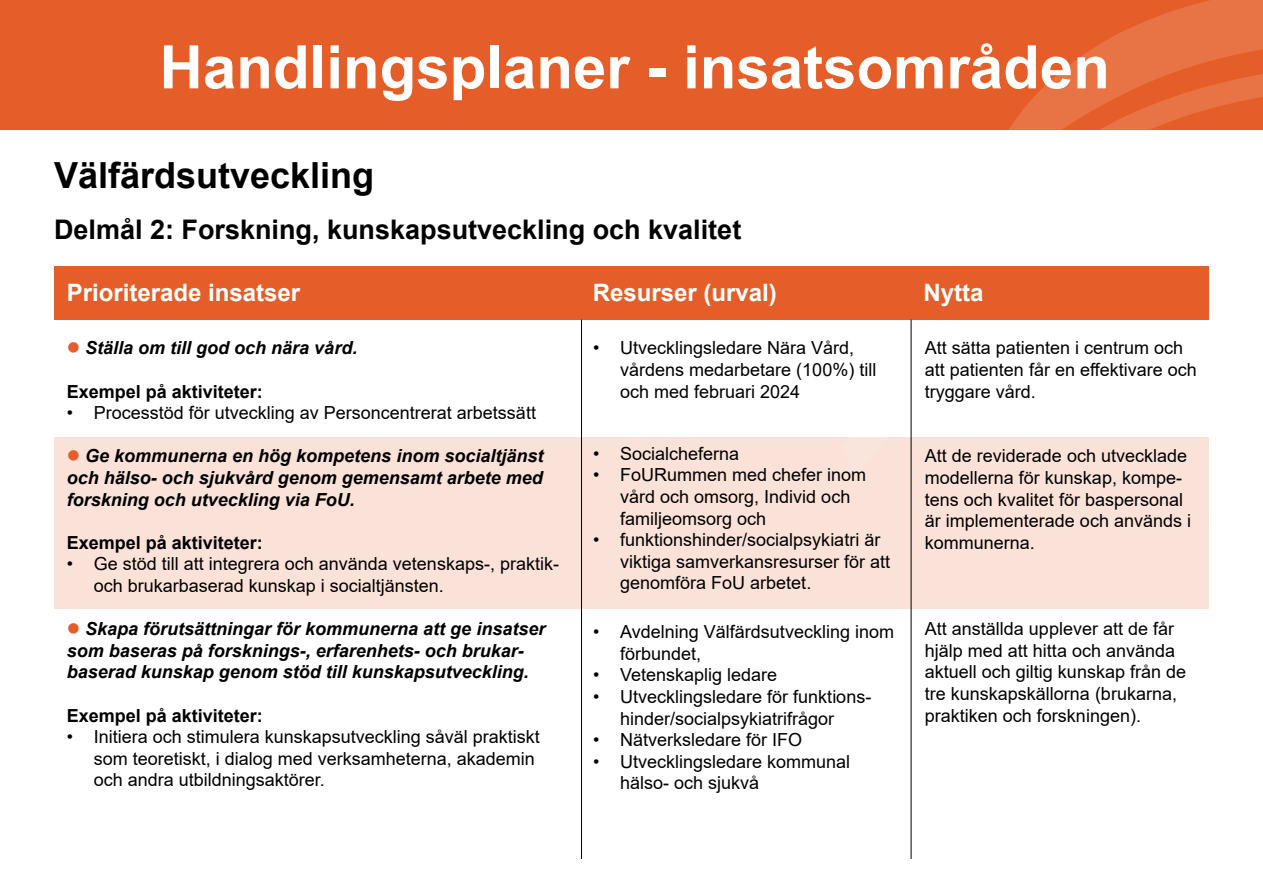
<style>
.page{position:relative;width:1263px;height:893px;background:#fff}
.page>*{position:absolute;margin:0;border:0;box-sizing:border-box;transform-origin:0 0}
.t1{font:700 60px "Arial";color:#fff}
.t2{font:700 36px "Arial";color:#000}
.t3{font:700 27px "Arial";color:#000}
.t4{font:700 24px "Arial";color:#fff}
.t5{font:18px/21.6px "Arial";color:#000}
.t6{font:italic 700 18px/21.6px "Arial";color:#000;text-align:justify}
.t7{font:700 18px "Arial";color:#000}
.s1{color:#e55d28}
</style>
<div class="page">
<div style="left:54px;top:437px;width:1155px;height:171px;background:#fae2d8"></div>
<div style="left:0;top:0;width:1263px;height:130px;background:#e55d28"></div>
<svg style="left:910px;top:0;width:353px;height:390px"></svg>
<div style="left:54px;top:266px;width:1155px;height:54px;background:#e55d28"></div>
<hr style="left:581px;top:320px;width:1px;height:539px;background:#000">
<hr style="left:911px;top:320px;width:1px;height:539px;background:#000">
<h1 class="t1" style="left:160px;top:25px;width:952px">Handlingsplaner - insatsområden</h1>
<h2 class="t2" style="left:54px;top:150px;width:322px">Välfärdsutveckling</h2>
<h3 class="t3" style="left:54px;top:211px;width:689px">Delmål 2: Forskning, kunskapsutveckling och kvalitet</h3>
<h3 class="t4" style="left:67px;top:276px;width:235px">Prioriterade insatser</h3>
<h3 class="t4" style="left:593px;top:276px;width:186px">Resurser (urval)</h3>
<h3 class="t4" style="left:923px;top:276px;width:61px">Nytta</h3>
<p class="t6" style="left:67px;top:338px;width:292px"><span class="s1">●</span> Ställa om till god och nära vård.</p>
<p class="t7" style="left:67px;top:379px;width:198px">Exempel på aktiviteter:</p>
<p class="t5" style="left:67px;top:402px;width:471px">• Processtöd för utveckling av Personcentrerat arbetssätt</p>
<p class="t6" style="left:67px;top:446px;width:478px"><span class="s1">●</span> Ge kommunerna en hög kompetens inom socialtjänst och hälso- och sjukvård genom gemensamt arbete med forskning och utveckling via FoU.</p>
<p class="t7" style="left:67px;top:530px;width:198px">Exempel på aktiviteter:</p>
<p class="t5" style="left:94px;top:553px;width:466px;text-indent:-27px">• Ge stöd till att integrera och använda vetenskaps-, praktik&shy;och brukarbaserad kunskap i socialtjänsten.</p>
<p class="t6" style="left:67px;top:619px;width:480px;text-align:left"><span class="s1">●</span> Skapa förutsättningar för kommunerna att ge insatser som baseras på forsknings-, erfarenhets- och brukar&shy;baserad kunskap genom stöd till kunskapsutveckling.</p>
<p class="t7" style="left:67px;top:703px;width:198px">Exempel på aktiviteter:</p>
<p class="t5" style="left:94px;top:726px;width:448px;text-indent:-27px">• Initiera och stimulera kunskapsutveckling såväl praktiskt som teoretiskt, i dialog med verksamheterna, akademin och andra utbildningsaktörer.</p>
<p class="t5" style="left:620px;top:337px;width:258px;text-indent:-27px">• Utvecklingsledare Nära Vård, vårdens medarbetare (100%) till och med februari 2024</p>
<p class="t5" style="left:593px;top:443px;width:148px">• Socialcheferna</p>
<p class="t5" style="left:620px;top:464px;width:248px;text-indent:-27px">• FoURummen med chefer inom vård och omsorg, Individ och familjeomsorg och</p>
<p class="t5" style="left:620px;top:529px;width:272px;text-indent:-27px">• funktionshinder/socialpsykiatri är viktiga samverkansresurser för att genomföra FoU arbetet.</p>
<p class="t5" style="left:620px;top:621px;width:275px;text-indent:-27px">• Avdelning Välfärdsutveckling inom förbundet,</p>
<p class="t5" style="left:593px;top:664px;width:186px">• Vetenskaplig ledare</p>
<p class="t5" style="left:593px;top:686px;width:280px;text-align:center">• Utvecklingsledare för funktions&shy;hinder/socialpsykiatrifrågor</p>
<p class="t5" style="left:593px;top:729px;width:211px">• Nätverksledare för IFO</p>
<p class="t5" style="left:620px;top:751px;width:232px;text-indent:-27px">• Utvecklingsledare kommunal hälso- och sjukvå</p>
<p class="t5" style="left:925px;top:337px;width:273px">Att sätta patienten i centrum och att patienten får en effektivare och tryggare vård.</p>
<p class="t5" style="left:925px;top:445px;width:268px">Att de reviderade och utvecklade modellerna för kunskap, kompe&shy;tens och kvalitet för baspersonal är implementerade och används i kommunerna.</p>
<p class="t5" style="left:925px;top:618px;width:263px">Att anställda upplever att de får hjälp med att hitta och använda aktuell och giltig kunskap från de tre kunskapskällorna (brukarna, praktiken och forskningen).</p>
</div>
